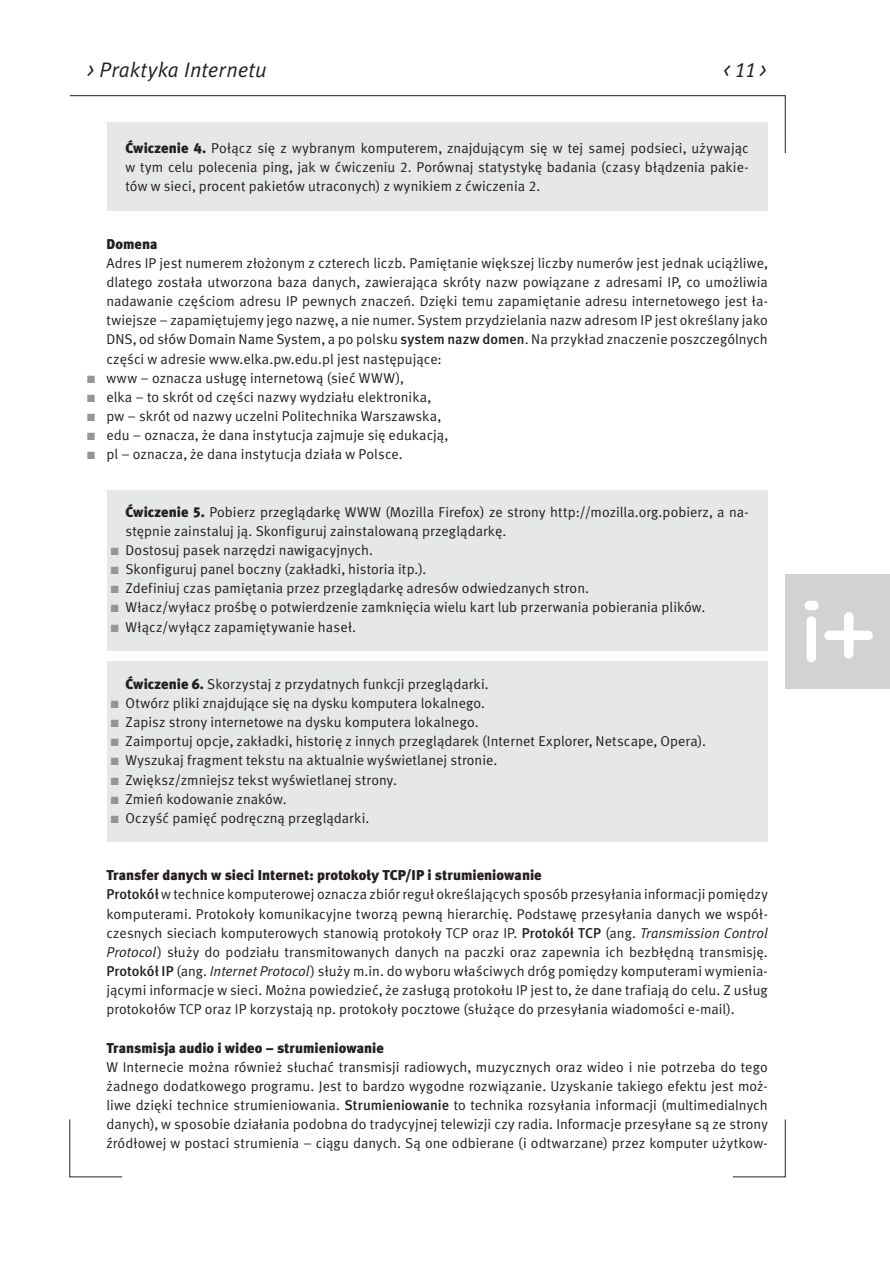
<style>
.page{position:relative;width:890px;height:1263px;background:#fff}
.page>*{position:absolute;margin:0;border:0;box-sizing:border-box;transform-origin:0 0}
.t1{font:italic 21px "Meta Normal CELF";letter-spacing:.015em;color:#231f20}
.t2{font:14.25px/19.2px "Meta Normal CELF";letter-spacing:.005em;color:#231f20;text-align:justify}
.t3{font:14.25px "Meta Black CELF";color:#231f20}
.s1{font-family:"Meta Black CELF"}
.s2{font-family:"Meta Medium CELF"}
.s3{color:#939598}
.s4{font-style:italic}
</style>
<div class="page">
<svg style="left:69px;top:95px;width:716px;height:59px"></svg>
<svg style="left:69px;top:1119px;width:54px;height:58px"></svg>
<svg style="left:733px;top:1119px;width:52px;height:58px"></svg>
<div style="left:784px;top:574px;width:105px;height:115px;background:#d1d2d4"></div>
<div style="left:806px;top:616px;width:9px;height:46px;background:#fff;border-radius:5px"></div>
<div style="left:804px;top:601px;width:14px;height:9px;background:#fff;border-radius:5px"></div>
<svg style="left:824px;top:612px;width:48px;height:46px"></svg>
<div style="left:107px;top:661px;width:660px;height:181px;background:#e6e7e9"></div>
<div style="left:107px;top:491px;width:660px;height:160px;background:#e6e7e9"></div>
<div style="left:107px;top:122px;width:660px;height:88px;background:#e6e7e9"></div>
<h1 class="t1" style="left:87px;top:57px;width:181px">&gt; Praktyka Internetu</h1>
<h1 class="t1" style="left:723px;top:57px;width:44px">&lt; 11 &gt;</h1>
<p class="t2" style="left:125px;top:139px;width:624px"><span class="s1">Ćwiczenie 4.</span> Połącz się z wybranym komputerem, znajdującym się w tej samej podsieci, używając w tym celu polecenia ping, jak w ćwiczeniu 2. Porównaj statystykę badania (czasy błądzenia pakie&shy;tów w sieci, procent pakietów utraconych) z wynikiem z ćwiczenia 2.</p>
<p class="t3" style="left:106px;top:235px;width:53px">Domena</p>
<p class="t2" style="left:106px;top:254px;width:662px">Adres IP jest numerem złożonym z czterech liczb. Pamiętanie większej liczby numerów jest jednak uciążliwe, dlatego została utworzona baza danych, zawierająca skróty nazw powiązane z adresami IP, co umożliwia nadawanie częściom adresu IP pewnych znaczeń. Dzięki temu zapamiętanie adresu internetowego jest ła&shy;twiejsze – zapamiętujemy jego nazwę, a nie numer. System przydzielania nazw adresom IP jest określany jako DNS, od słów Domain Name System, a po polsku <span class="s2">system nazw domen</span>. Na przykład znaczenie poszczególnych części w adresie www.elka.pw.edu.pl jest następujące:</p>
<p class="t2" style="left:87px;top:368px;width:317px"><span class="s3">■</span> www – oznacza usługę internetową (sieć WWW),</p>
<p class="t2" style="left:87px;top:387px;width:345px"><span class="s3">■</span> elka – to skrót od części nazwy wydziału elektronika,</p>
<p class="t2" style="left:87px;top:407px;width:355px"><span class="s3">■</span> pw – skrót od nazwy uczelni Politechnika Warszawska,</p>
<p class="t2" style="left:87px;top:426px;width:362px"><span class="s3">■</span> edu – oznacza, że dana instytucja zajmuje się edukacją,</p>
<p class="t2" style="left:87px;top:445px;width:317px"><span class="s3">■</span> pl – oznacza, że dana instytucja działa w Polsce.</p>
<p class="t2" style="left:125px;top:502px;width:624px"><span class="s1">Ćwiczenie 5.</span> Pobierz przeglądarkę WWW (Mozilla Firefox) ze strony http://mozilla.org.pobierz, a na&shy;stępnie zainstaluj ją. Skonfiguruj zainstalowaną przeglądarkę.</p>
<p class="t2" style="left:111px;top:541px;width:264px"><span class="s3">■</span> Dostosuj pasek narzędzi nawigacyjnych.</p>
<p class="t2" style="left:111px;top:560px;width:317px"><span class="s3">■</span> Skonfiguruj panel boczny (zakładki, historia itp.).</p>
<p class="t2" style="left:111px;top:579px;width:479px"><span class="s3">■</span> Zdefiniuj czas pamiętania przez przeglądarkę adresów odwiedzanych stron.</p>
<p class="t2" style="left:111px;top:598px;width:596px"><span class="s3">■</span> Włacz/wyłacz prośbę o potwierdzenie zamknięcia wielu kart lub przerwania pobierania plików.</p>
<p class="t2" style="left:111px;top:617px;width:247px"><span class="s3">■</span> Włącz/wyłącz zapamiętywanie haseł.</p>
<p class="t2" style="left:125px;top:674px;width:364px"><span class="s1">Ćwiczenie 6.</span> Skorzystaj z przydatnych funkcji przeglądarki.</p>
<p class="t2" style="left:111px;top:694px;width:376px"><span class="s3">■</span> Otwórz pliki znajdujące się na dysku komputera lokalnego.</p>
<p class="t2" style="left:111px;top:713px;width:369px"><span class="s3">■</span> Zapisz strony internetowe na dysku komputera lokalnego.</p>
<p class="t2" style="left:111px;top:732px;width:596px"><span class="s3">■</span> Zaimportuj opcje, zakładki, historię z innych przeglądarek (Internet Explorer, Netscape, Opera).</p>
<p class="t2" style="left:111px;top:751px;width:388px"><span class="s3">■</span> Wyszukaj fragment tekstu na aktualnie wyświetlanej stronie.</p>
<p class="t2" style="left:111px;top:770px;width:287px"><span class="s3">■</span> Zwiększ/zmniejsz tekst wyświetlanej strony.</p>
<p class="t2" style="left:111px;top:789px;width:177px"><span class="s3">■</span> Zmień kodowanie znaków.</p>
<p class="t2" style="left:111px;top:808px;width:260px"><span class="s3">■</span> Oczyść pamięć podręczną przeglądarki.</p>
<p class="t3" style="left:106px;top:867px;width:436px">Transfer danych w sieci Internet: protokoły TCP/IP i strumieniowanie</p>
<p class="t2" style="left:106px;top:885px;width:662px"><span class="s2">Protokół</span> w technice komputerowej oznacza zbiór reguł określających sposób przesyłania informacji pomiędzy komputerami. Protokoły komunikacyjne tworzą pewną hierarchię. Podstawę przesyłania danych we współ&shy;czesnych sieciach komputerowych stanowią protokoły TCP oraz IP. <span class="s2">Protokół TCP</span> (ang. <span class="s4">Transmission Control Protocol</span>) służy do podziału transmitowanych danych na paczki oraz zapewnia ich bezbłędną transmisję.<br><span class="s2">Protokół IP</span> (ang. <span class="s4">Internet Protocol</span>) służy m.in. do wyboru właściwych dróg pomiędzy komputerami wymienia&shy;jącymi informacje w sieci. Można powiedzieć, że zasługą protokołu IP jest to, że dane trafiają do celu. Z usług protokołów TCP oraz IP korzystają np. protokoły pocztowe (służące do przesyłania wiadomości e-mail).</p>
<p class="t3" style="left:106px;top:1039px;width:279px">Transmisja audio i wideo – strumieniowanie</p>
<p class="t2" style="left:106px;top:1057px;width:662px">W Internecie można również słuchać transmisji radiowych, muzycznych oraz wideo i nie potrzeba do tego żadnego dodatkowego programu. Jest to bardzo wygodne rozwiązanie. Uzyskanie takiego efektu jest moż&shy;liwe dzięki technice strumieniowania. <span class="s2">Strumieniowanie</span> to technika rozsyłania informacji (multimedialnych danych), w sposobie działania podobna do tradycyjnej telewizji czy radia. Informacje przesyłane są ze strony źródłowej w postaci strumienia – ciągu danych. Są one odbierane (i odtwarzane) przez komputer użytkow-</p>
</div>
